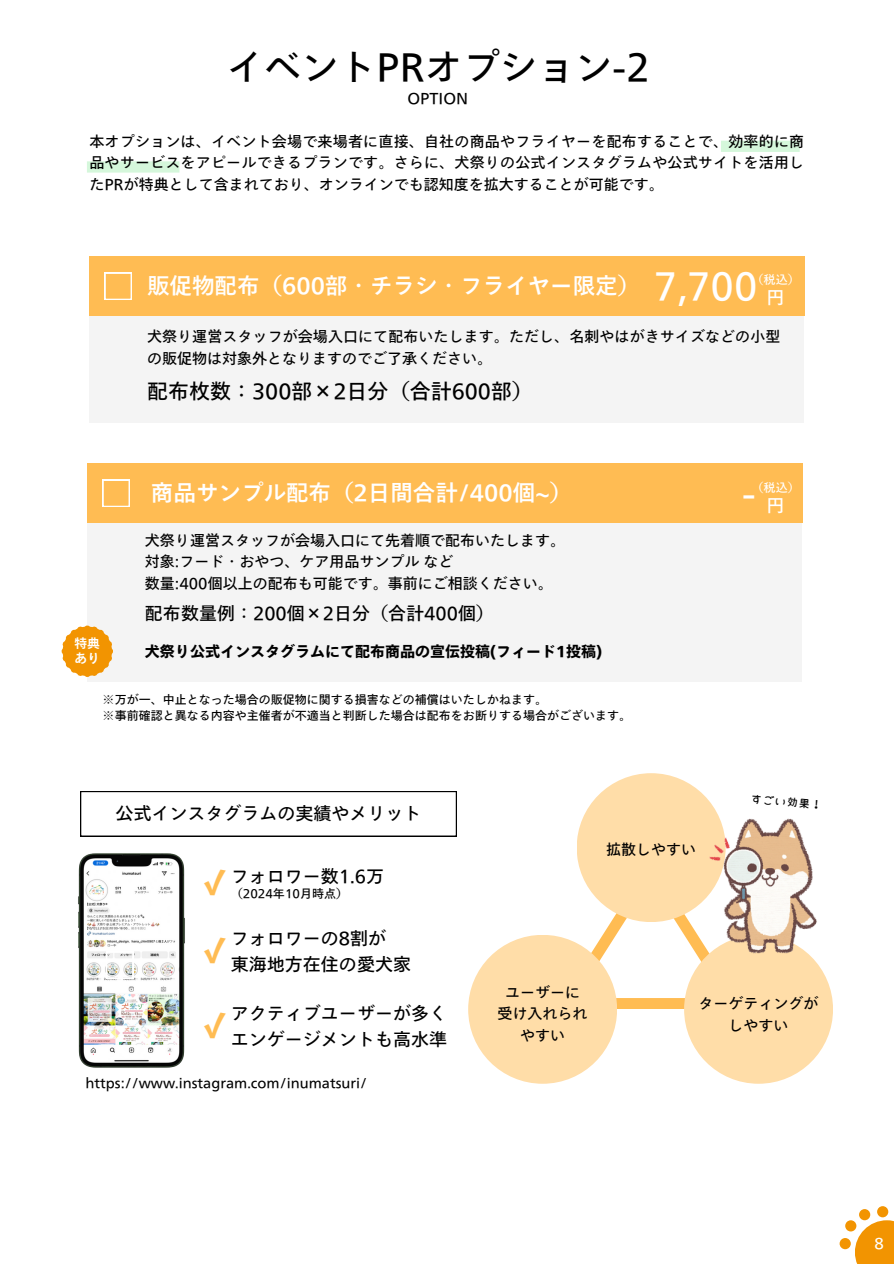
<style>
.page{position:relative;width:894px;height:1264px;background:#fff}
.page>*{position:absolute;margin:0;border:0;box-sizing:border-box;transform-origin:0 0}
.t1{font:37.5px "Tazugane Gothic Std N";color:#000}
.t2{font:37.5px "Tazugane Gothic Std N";color:#fff}
.t3{font:500 22.5px "Tazugane Gothic Std N";color:#fff}
.t4{font:21px "Tazugane Gothic Std N";color:#000}
.t5{font:18px/25.8px "Tazugane Gothic Std N";color:#000}
.t6{font:18px "Tazugane Gothic Std N";color:#fff}
.t7{font:15px/21.3px "Tazugane Gothic Std N";color:#000}
.t8{font:800 15px "Tazugane Gothic Std N";color:#000}
.t9{font:15px "Tazugane Gothic Std N";color:#fff}
.t10{font:13.5px "Tazugane Gothic Std N";color:#000}
.t11{font:700 12.75px/15.3px "Tazugane Gothic Std N";color:#fff}
.t12{font:12px "Tazugane Gothic Std N";color:#000}
.t13{font:12px "Tazugane Gothic Std N";color:#fff}
.t14{font:12px "Chibisuke Font TTF";color:#000}
</style>
<div class="page">
<img style="left:78px;top:853px;width:107px;height:215px">
<svg style="left:80px;top:791px;width:377px;height:45px"></svg>
<svg style="left:592px;top:905px;width:112px;height:103px"></svg>
<div style="left:576px;top:773px;width:149px;height:149px;background:#ffdda8;border-radius:50%"></div>
<div style="left:468px;top:934px;width:149px;height:149px;background:#ffdda8;border-radius:50%"></div>
<div style="left:684px;top:934px;width:148px;height:149px;background:#ffdda8;border-radius:50%"></div>
<svg style="left:106px;top:951px;width:27px;height:27px"></svg>
<img style="left:698px;top:813px;width:119px;height:144px">
<div style="left:854px;top:1220px;width:39px;height:43px;background:#f29401"></div>
<svg style="left:839px;top:1237px;width:11px;height:12px"></svg>
<div style="left:845px;top:1220px;width:11px;height:11px;background:#f29401;border-radius:50%"></div>
<svg style="left:858px;top:1208px;width:12px;height:12px"></svg>
<div style="left:876px;top:1206px;width:12px;height:11px;background:#f29401;border-radius:50%"></div>
<div style="left:720px;top:141px;width:79px;height:11px;background:#d5f7db"></div>
<div style="left:89px;top:256px;width:715px;height:60px;background:#ffbc53"></div>
<div style="left:89px;top:316px;width:715px;height:106px;background:#f4f4f4"></div>
<svg style="left:105px;top:273px;width:27px;height:27px"></svg>
<div style="left:87px;top:463px;width:715px;height:60px;background:#ffbc53"></div>
<div style="left:87px;top:523px;width:714px;height:158px;background:#f4f4f4"></div>
<svg style="left:103px;top:480px;width:27px;height:27px"></svg>
<svg style="left:61px;top:625px;width:52px;height:52px"></svg>
<div style="left:87px;top:161px;width:92px;height:12px;background:#d5f7db"></div>
<p class="t1" style="left:226px;top:48px;width:424px">イベントPRオプション-2</p>
<p class="t7" style="left:407px;top:88px;width:62px">OPTION</p>
<p class="t7" style="left:89px;top:131px;width:716px;text-align:justify">本オプションは、イベント会場で来場者に直接、自社の商品やフライヤーを配布することで、効率的に商品やサービスをアピールできるプランです。さらに、犬祭りの公式インスタグラムや公式サイトを活用したPRが特典として含まれており、オンラインでも認知度を拡大することが可能です。</p>
<h3 class="t3" style="left:147px;top:274px;width:494px">販促物配布（600部・チラシ・フライヤー限定）</h3>
<p class="t2" style="left:653px;top:267px;width:105px">7,700</p>
<h5 class="t13" style="left:751px;top:273px;width:50px">（税込）</h5>
<p class="t6" style="left:766px;top:288px;width:19px">円</p>
<p class="t7" style="left:147px;top:326px;width:634px">犬祭り運営スタッフが会場入口にて配布いたします。ただし、名刺やはがきサイズなどの小型の販促物は対象外となりますのでご了承ください。</p>
<p class="t4" style="left:147px;top:380px;width:387px">配布枚数：300部×2日分（合計600部）</p>
<p class="t3" style="left:151px;top:481px;width:422px">商品サンプル配布（2日間合計/400個~）</p>
<p class="t7" style="left:145px;top:529px;width:421px">犬祭り運営スタッフが会場入口にて先着順で配布いたします。</p>
<h5 class="t7" style="left:145px;top:551px;width:310px">対象:フード・おやつ、ケア用品サンプルなど</h5>
<p class="t7" style="left:145px;top:572px;width:409px">数量:400個以上の配布も可能です。事前にご相談ください。</p>
<h5 class="t5" style="left:145px;top:599px;width:350px">配布数量例：200個×2日分（合計400個）</h5>
<p class="t11" style="left:74px;top:635px;width:27px">特典あり</p>
<p class="t8" style="left:145px;top:643px;width:458px">犬祭り公式インスタグラムにて配布商品の宣伝投稿(フィード1投稿)</p>
<p class="t12" style="left:103px;top:693px;width:446px">※万が一、中止となった場合の販促物に関する損害などの補償はいたしかねます。</p>
<p class="t12" style="left:103px;top:709px;width:530px">※事前確認と異なる内容や主催者が不適当と判断した場合は配布をお断りする場合がございます。</p>
<h1 class="t5" style="left:115px;top:800px;width:308px">公式インスタグラムの実績やメリット</h1>
<p class="t5" style="left:231px;top:862px;width:155px">フォロワー数1.6万</p>
<p class="t12" style="left:231px;top:887px;width:119px">（2024年10月時点）</p>
<h6 class="t7" style="left:606px;top:838px;width:91px">拡散しやすい</h6>
<h5 class="t13" style="left:751px;top:481px;width:50px">（税込）</h5>
<p class="t2" style="left:741px;top:474px;width:15px">-</p>
<p class="t6" style="left:766px;top:496px;width:19px">円</p>
<h5 class="t14" style="left:751px;top:791px;width:74px;rotate:5deg">すごい効果！</h5>
<p class="t5" style="left:231px;top:925px;width:182px">フォロワーの8割が<br>東海地方在住の愛犬家</p>
<p class="t5" style="left:231px;top:999px;width:218px">アクティブユーザーが多くエンゲージメントも高水準</p>
<p class="t10" style="left:85px;top:1075px;width:283px">https://www.instagram.com/inumatsuri/</p>
<h6 class="t7" style="left:505px;top:981px;width:76px">ユーザーに</h6>
<p class="t7" style="left:497px;top:1002px;width:91px">受け入れられ</p>
<p class="t7" style="left:520px;top:1024px;width:46px">やすい</p>
<h2 class="t7" style="left:698px;top:992px;width:121px">ターゲティングが</h2>
<h3 class="t7" style="left:728px;top:1014px;width:61px">しやすい</h3>
<p class="t9" style="left:874px;top:1235px;width:11px">8</p>
</div>
